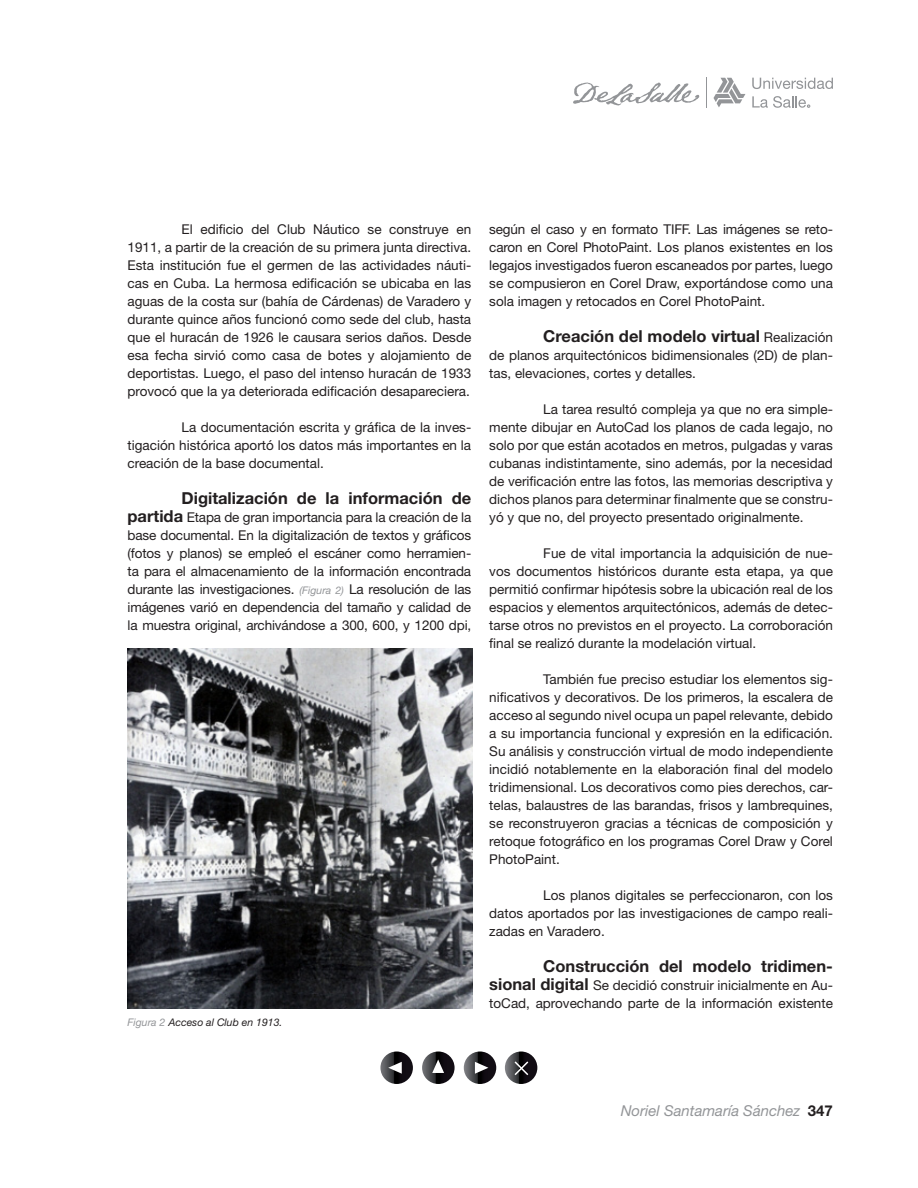
<style>
.page{position:relative;width:918px;height:1188px;background:#fff}
.page>*{position:absolute;margin:0;border:0;box-sizing:border-box;transform-origin:0 0}
.t1{font:700 16.5px "Helvetica Neue";color:#231f20}
.t2{font:italic 15px "Helvetica Neue";color:#939598}
.t3{font:700 15px "Helvetica Neue";color:#231f20}
.t4{font:13.5px/18px "Helvetica Neue";color:#231f20;text-align:justify}
.t5{font:italic 10.5px "Helvetica Neue";color:#231f20}
.s1{font-weight:700;font-size:16.5px}
.s2{font-style:italic;font-size:10.5px;color:#939598}
.s3{color:#939598}
.s4{font-weight:400;font-size:13.5px}
</style>
<div class="page">
<svg style="left:573px;top:83px;width:126px;height:22px"></svg>
<hr style="left:706px;top:78px;width:1px;height:30px;background:#939598">
<svg style="left:714px;top:78px;width:31px;height:29px"></svg>
<svg style="left:752px;top:78px;width:81px;height:11px"></svg>
<svg style="left:752px;top:96px;width:58px;height:12px"></svg>
<img style="left:128px;top:649px;width:344px;height:359px">
<svg style="left:380px;top:1052px;width:33px;height:32px"></svg>
<svg style="left:388px;top:1062px;width:14px;height:12px"></svg>
<svg style="left:464px;top:1052px;width:32px;height:32px"></svg>
<svg style="left:475px;top:1062px;width:13px;height:12px"></svg>
<svg style="left:422px;top:1052px;width:33px;height:32px"></svg>
<svg style="left:432px;top:1059px;width:12px;height:14px"></svg>
<svg style="left:505px;top:1052px;width:32px;height:32px"></svg>
<svg style="left:513px;top:1060px;width:17px;height:17px"></svg>
<p class="t4" style="left:128px;top:222px;width:345px;text-indent:54px">El edificio del Club Náutico se construye en 1911, a partir de la creación de su primera junta directiva.<br>Esta institución fue el germen de las actividades náuti&shy;cas en Cuba. La hermosa edificación se ubicaba en las aguas de la costa sur (bahía de Cárdenas) de Varadero y durante quince años funcionó como sede del club, hasta que el huracán de 1926 le causara serios daños. Desde esa fecha sirvió como casa de botes y alojamiento de deportistas. Luego, el paso del intenso huracán de 1933 provocó que la ya deteriorada edificación desapareciera.</p>
<p class="t4" style="left:128px;top:420px;width:345px;text-indent:54px">La documentación escrita y gráfica de la inves&shy;tigación histórica aportó los datos más importantes en la creación de la base documental.</p>
<p class="t1" style="left:182px;top:492px;width:291px">Digitalización de la información de</p>
<p class="t4" style="left:128px;top:510px;width:345px"><span class="s1">partida</span> Etapa de gran importancia para la creación de la base documental. En la digitalización de textos y gráficos (fotos y planos) se empleó el escáner como herramien&shy;ta para el almacenamiento de la información encontrada durante las investigaciones. <span class="s2">(Figura 2)</span> La resolución de las imágenes varió en dependencia del tamaño y calidad de la muestra original, archivándose a 300, 600, y 1200 dpi,</p>
<p class="t5" style="left:128px;top:1019px;width:157px"><span class="s3">Figura 2</span> Acceso al Club en 1913.</p>
<p class="t4" style="left:489px;top:222px;width:345px">según el caso y en formato TIFF. Las imágenes se reto&shy;caron en Corel PhotoPaint. Los planos existentes en los legajos investigados fueron escaneados por partes, luego se compusieron en Corel Draw, exportándose como una sola imagen y retocados en Corel PhotoPaint.</p>
<p class="t1" style="left:543px;top:330px;width:291px">Creación del modelo virtual <span class="s4">Realización</span></p>
<p class="t4" style="left:489px;top:348px;width:345px">de planos arquitectónicos bidimensionales (2D) de plan&shy;tas, elevaciones, cortes y detalles.</p>
<p class="t4" style="left:489px;top:402px;width:345px;text-indent:54px">La tarea resultó compleja ya que no era simple&shy;mente dibujar en AutoCad los planos de cada legajo, no solo por que están acotados en metros, pulgadas y varas cubanas indistintamente, sino además, por la necesidad de verificación entre las fotos, las memorias descriptiva y dichos planos para determinar finalmente que se constru&shy;yó y que no, del proyecto presentado originalmente.</p>
<p class="t4" style="left:489px;top:546px;width:345px;text-indent:54px">Fue de vital importancia la adquisición de nue&shy;vos documentos históricos durante esta etapa, ya que permitió confirmar hipótesis sobre la ubicación real de los espacios y elementos arquitectónicos, además de detec&shy;tarse otros no previstos en el proyecto. La corroboración final se realizó durante la modelación virtual.</p>
<p class="t4" style="left:489px;top:672px;width:345px;text-indent:54px">También fue preciso estudiar los elementos sig&shy;nificativos y decorativos. De los primeros, la escalera de acceso al segundo nivel ocupa un papel relevante, debido a su importancia funcional y expresión en la edificación.<br>Su análisis y construcción virtual de modo independiente incidió notablemente en la elaboración final del modelo tridimensional. Los decorativos como pies derechos, car&shy;telas, balaustres de las barandas, frisos y lambrequines, se reconstruyeron gracias a técnicas de composición y retoque fotográfico en los programas Corel Draw y Corel PhotoPaint.</p>
<p class="t4" style="left:489px;top:888px;width:345px;text-indent:54px">Los planos digitales se perfeccionaron, con los datos aportados por las investigaciones de campo reali&shy;zadas en Varadero.</p>
<p class="t1" style="left:543px;top:960px;width:291px">Construcción del modelo tridimen-</p>
<p class="t4" style="left:489px;top:978px;width:345px"><span class="s1">sional digital</span> Se decidió construir inicialmente en Au&shy;toCad, aprovechando parte de la información existente</p>
<p class="t2" style="left:621px;top:1105px;width:181px">Noriel Santamaría Sánchez</p>
<p class="t3" style="left:808px;top:1105px;width:27px">347</p>
</div>
